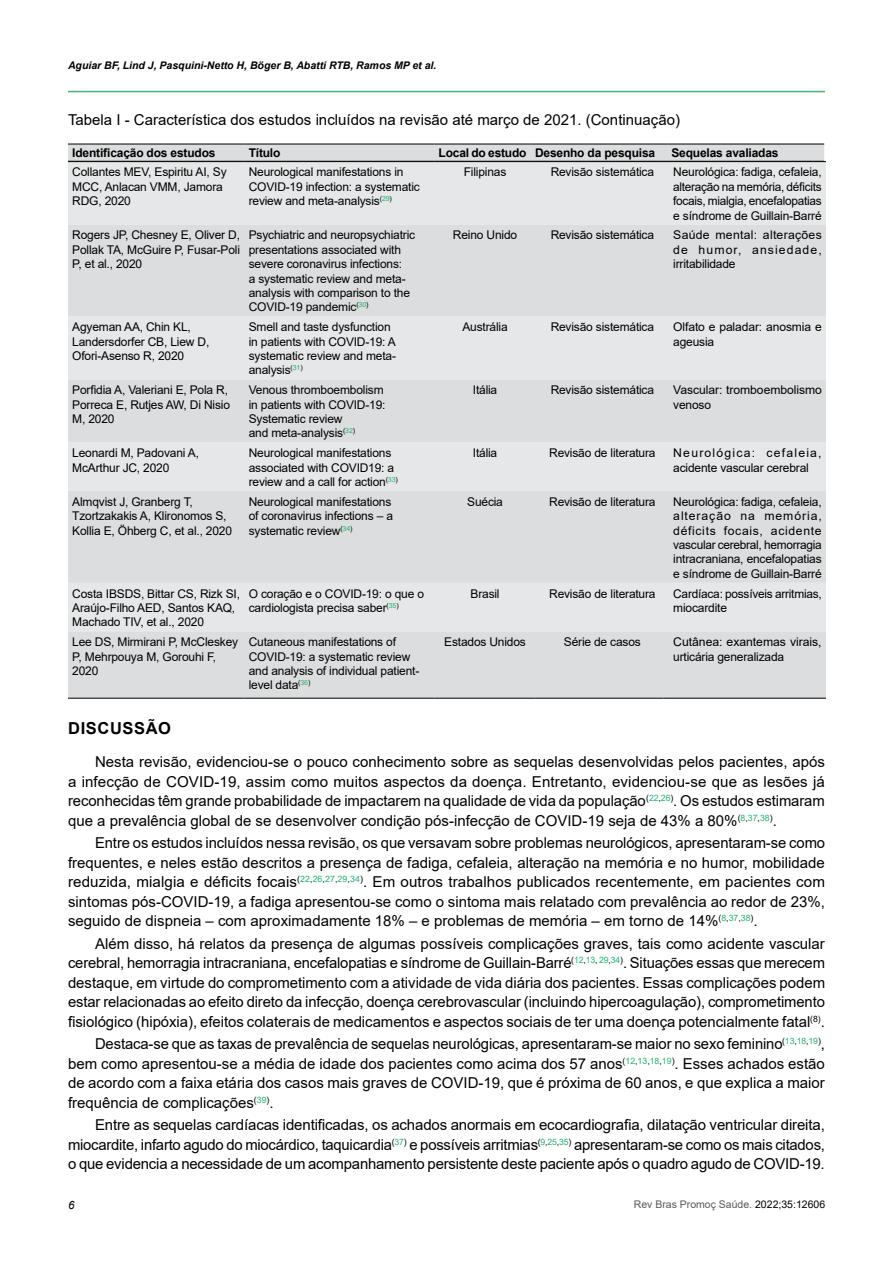
<style>
.page{position:relative;width:893px;height:1263px;background:#fff}
.page>*{position:absolute;margin:0;border:0;box-sizing:border-box;transform-origin:0 0}
.t1{font:700 16.5px "Arial";letter-spacing:.035em;color:#000}
.t2{font:15px/19.5px "Arial";color:#000;text-align:justify}
.t3{font:12px/14.4px "Arial";letter-spacing:-.015em;color:#000}
.t4{font:700 12px "Arial";letter-spacing:-.015em;color:#000}
.t5{font:italic 11.4px "Arial";color:#000}
.t6{font:italic 700 10.5px "Arial";color:#000}
.t7{font:10.5px "Arial";color:#58595b}
.s1{color:#000}
</style>
<div class="page">
<hr style="left:68px;top:91px;width:757px;height:1px;background:#41b878">
<div style="left:68px;top:162px;width:758px;height:63px;background:#e6e7e8"></div>
<svg style="left:68px;top:225px;width:758px;height:473px;background:#dfe0e1"></svg>
<hr style="left:68px;top:698px;width:176px;height:1px;background:#000">
<hr style="left:244px;top:698px;width:190px;height:1px;background:#000">
<hr style="left:434px;top:698px;width:102px;height:1px;background:#000">
<hr style="left:536px;top:698px;width:128px;height:1px;background:#000">
<hr style="left:669px;top:698px;width:157px;height:1px;background:#000">
<hr style="left:669px;top:161px;width:157px;height:1px;background:#000">
<hr style="left:240px;top:0;width:191px;height:1px;background:#00f">
<hr style="left:527px;top:0;width:128px;height:1px;background:#00f">
<div style="left:68px;top:145px;width:756px;height:16px;background:#dcddde"></div>
<hr style="left:68px;top:144px;width:176px;height:1px;background:#000">
<hr style="left:244px;top:144px;width:190px;height:1px;background:#000">
<hr style="left:434px;top:144px;width:97px;height:1px;background:#000">
<hr style="left:531px;top:144px;width:136px;height:1px;background:#000">
<hr style="left:667px;top:144px;width:157px;height:1px;background:#000">
<hr style="left:68px;top:161px;width:176px;height:1px;background:#000">
<hr style="left:244px;top:161px;width:190px;height:1px;background:#000">
<hr style="left:434px;top:161px;width:97px;height:1px;background:#000">
<hr style="left:531px;top:161px;width:136px;height:1px;background:#000">
<hr style="left:667px;top:161px;width:157px;height:1px;background:#000">
<p class="t6" style="left:68px;top:58px;width:370px">Aguiar BF, Lind J, Pasquini-Netto H, Böger B, Abatti RTB, Ramos MP et al.</p>
<p class="t2" style="left:68px;top:110px;width:613px">Tabela I - Característica dos estudos incluídos na revisão até março de 2021. (Continuação)</p>
<p class="t4" style="left:72px;top:144px;width:145px">Identificação dos estudos</p>
<p class="t4" style="left:249px;top:144px;width:33px">Título</p>
<p class="t4" style="left:439px;top:144px;width:218px">Local do estudo Desenho da pesquisa</p>
<p class="t4" style="left:671px;top:144px;width:109px">Sequelas avaliadas</p>
<p class="t3" style="left:72px;top:165px;width:156px">Collantes MEV, Espiritu AI, Sy<br>MCC, Anlacan VMM, Jamora<br>RDG, 2020</p>
<p class="t3" style="left:249px;top:165px;width:173px">Neurological manifestations in<br>COVID-19 infection: a systematic review and meta-analysis<sup>(</sup><sup>29</sup><sup>)</sup></p>
<p class="t3" style="left:464px;top:165px;width:44px">Filipinas</p>
<p class="t3" style="left:551px;top:165px;width:105px">Revisão sistemática</p>
<p class="t3" style="left:673px;top:165px;width:150px;text-align:justify">Neurológica: fadiga, cefaleia, alteração na memória, déficits focais, mialgia, encefalopatias e síndrome de Guillain-Barré</p>
<p class="t3" style="left:72px;top:228px;width:169px;text-align:justify">Rogers JP, Chesney E, Oliver D, Pollak TA, McGuire P, Fusar-Poli P, et al., 2020</p>
<p class="t3" style="left:249px;top:228px;width:168px">Psychiatric and neuropsychiatric presentations associated with severe coronavirus infections:<br>a systematic review and meta&shy;analysis with comparison to the<br>COVID-19 pandemic<sup>(</sup><sup>30</sup><sup>)</sup></p>
<p class="t3" style="left:453px;top:228px;width:66px">Reino Unido</p>
<p class="t3" style="left:551px;top:228px;width:105px">Revisão sistemática</p>
<p class="t3" style="left:673px;top:228px;width:150px;text-align:justify">Saúde mental: alterações de humor, ansiedade, irritabilidade</p>
<p class="t3" style="left:72px;top:320px;width:139px">Agyeman AA, Chin KL,<br>Landersdorfer CB, Liew D,<br>Ofori-Asenso R, 2020</p>
<p class="t3" style="left:249px;top:320px;width:149px">Smell and taste dysfunction in patients with COVID-19: A systematic review and meta&shy;analysis<sup>(</sup><sup>31</sup><sup>)</sup></p>
<p class="t3" style="left:462px;top:320px;width:47px">Austrália</p>
<p class="t3" style="left:551px;top:320px;width:105px">Revisão sistemática</p>
<p class="t3" style="left:673px;top:320px;width:150px">Olfato e paladar: anosmia e ageusia</p>
<p class="t3" style="left:72px;top:383px;width:159px">Porfidia A, Valeriani E, Pola R,<br>Porreca E, Rutjes AW, Di Nisio<br>M, 2020</p>
<p class="t3" style="left:249px;top:383px;width:138px">Venous thromboembolism in patients with COVID-19:<br>Systematic review<br>and meta-analysis<sup>(</sup><sup>32</sup><sup>)</sup></p>
<p class="t3" style="left:473px;top:383px;width:26px">Itália</p>
<p class="t3" style="left:551px;top:383px;width:105px">Revisão sistemática</p>
<p class="t3" style="left:673px;top:383px;width:150px">Vascular: tromboembolismo venoso</p>
<p class="t3" style="left:72px;top:446px;width:128px">Leonardi M, Padovani A,<br>McArthur JC, 2020</p>
<p class="t3" style="left:249px;top:446px;width:151px">Neurological manifestations associated with COVID19: a review and a call for action<sup>(</sup><sup>33</sup><sup>)</sup></p>
<p class="t3" style="left:473px;top:446px;width:26px">Itália</p>
<p class="t3" style="left:549px;top:446px;width:108px">Revisão de literatura</p>
<p class="t3" style="left:673px;top:446px;width:150px">Neurológica: cefaleia, acidente vascular cerebral</p>
<p class="t3" style="left:72px;top:494px;width:161px">Almqvist J, Granberg T,<br>Tzortzakakis A, Klironomos S,<br>Kollia E, Öhberg C, et al., 2020</p>
<p class="t3" style="left:249px;top:494px;width:146px">Neurological manifestations of coronavirus infections – a systematic review<sup>(</sup><sup>34</sup><sup>)</sup></p>
<p class="t3" style="left:467px;top:494px;width:37px">Suécia</p>
<p class="t3" style="left:549px;top:494px;width:108px">Revisão de literatura</p>
<p class="t3" style="left:673px;top:494px;width:150px;text-align:justify">Neurológica: fadiga, cefaleia, alteração na memória, déficits focais, acidente vascular cerebral, hemorragia intracraniana, encefalopatias e síndrome de Guillain-Barré</p>
<p class="t3" style="left:72px;top:586px;width:169px">Costa IBSDS, Bittar CS, Rizk SI,<br>Araújo-Filho AED, Santos KAQ,<br>Machado TIV, et al., 2020</p>
<p class="t3" style="left:249px;top:586px;width:177px">O coração e o COVID-19: o que o cardiologista precisa saber<sup>(</sup><sup>35</sup><sup>)</sup></p>
<p class="t3" style="left:471px;top:586px;width:31px">Brasil</p>
<p class="t3" style="left:549px;top:586px;width:108px">Revisão de literatura</p>
<p class="t3" style="left:673px;top:586px;width:150px">Cardíaca: possíveis arritmias, miocardite</p>
<p class="t3" style="left:72px;top:635px;width:167px">Lee DS, Mirmirani P, McCleskey<br>P, Mehrpouya M, Gorouhi F,<br>2020</p>
<p class="t3" style="left:249px;top:635px;width:172px">Cutaneous manifestations of<br>COVID-19: a systematic review and analysis of individual patient&shy;level data<sup>(</sup><sup>36</sup><sup>)</sup></p>
<p class="t3" style="left:444px;top:635px;width:83px">Estados Unidos</p>
<p class="t3" style="left:564px;top:635px;width:79px">Série de casos</p>
<p class="t3" style="left:673px;top:635px;width:150px">Cutânea: exantemas virais, urticária generalizada</p>
<p class="t1" style="left:68px;top:716px;width:104px">DISCUSSÃO</p>
<p class="t2" style="left:68px;top:752px;width:758px;text-indent:27px">Nesta revisão, evidenciou-se o pouco conhecimento sobre as sequelas desenvolvidas pelos pacientes, após a infecção de COVID-19, assim como muitos aspectos da doença. Entretanto, evidenciou-se que as lesões já reconhecidas têm grande probabilidade de impactarem na qualidade de vida da população<sup>(</sup><sup>22</sup><sup>,</sup><sup>26</sup><sup>)</sup>. Os estudos estimaram que a prevalência global de se desenvolver condição pós-infecção de COVID-19 seja de 43% a 80%<sup>(</sup><sup>8</sup><sup>,</sup><sup>37</sup><sup>,</sup><sup>38</sup><sup>)</sup>.</p>
<p class="t2" style="left:68px;top:833px;width:759px;text-indent:27px">Entre os estudos incluídos nessa revisão, os que versavam sobre problemas neurológicos, apresentaram-se como frequentes, e neles estão descritos a presença de fadiga, cefaleia, alteração na memória e no humor, mobilidade reduzida, mialgia e déficits focais<sup>(</sup><sup>22</sup><sup>,</sup><sup>26</sup><sup>,</sup><sup>27</sup><sup>,</sup><sup>29</sup><sup>,</sup><sup>34</sup><sup>)</sup>. Em outros trabalhos publicados recentemente, em pacientes com sintomas pós-COVID-19, a fadiga apresentou-se como o sintoma mais relatado com prevalência ao redor de 23%, seguido de dispneia – com aproximadamente 18% – e problemas de memória – em torno de 14%<sup>(</sup><sup>8</sup><sup>,</sup><sup>37</sup><sup>,</sup><sup>38</sup><sup>)</sup>.</p>
<p class="t2" style="left:68px;top:934px;width:759px;text-indent:27px">Além disso, há relatos da presença de algumas possíveis complicações graves, tais como acidente vascular cerebral, hemorragia intracraniana, encefalopatias e síndrome de Guillain-Barré<sup>(</sup><sup>12</sup><sup>,</sup><sup>13</sup><sup>,</sup> <sup>29</sup><sup>,</sup><sup>34</sup><sup>)</sup>. Situações essas que merecem destaque, em virtude do comprometimento com a atividade de vida diária dos pacientes. Essas complicações podem estar relacionadas ao efeito direto da infecção, doença cerebrovascular (incluindo hipercoagulação), comprometimento fisiológico (hipóxia), efeitos colaterais de medicamentos e aspectos sociais de ter uma doença potencialmente fatal<sup>(8)</sup>.</p>
<p class="t2" style="left:68px;top:1034px;width:758px;text-indent:27px">Destaca-se que as taxas de prevalência de sequelas neurológicas, apresentaram-se maior no sexo feminino<sup>(</sup><sup>13</sup><sup>,</sup><sup>18</sup><sup>,</sup><sup>19</sup><sup>)</sup>, bem como apresentou-se a média de idade dos pacientes como acima dos 57 anos<sup>(</sup><sup>12</sup><sup>,</sup><sup>13</sup><sup>,</sup><sup>18</sup><sup>,</sup><sup>19</sup><sup>)</sup>. Esses achados estão de acordo com a faixa etária dos casos mais graves de COVID-19, que é próxima de 60 anos, e que explica a maior frequência de complicações<sup>(</sup><sup>39</sup><sup>)</sup>.</p>
<p class="t2" style="left:68px;top:1115px;width:758px;text-indent:27px">Entre as sequelas cardíacas identificadas, os achados anormais em ecocardiografia, dilatação ventricular direita, miocardite, infarto agudo do miocárdico, taquicardia<sup>(</sup><sup>37</sup><sup>)</sup> e possíveis arritmias<sup>(</sup><sup>9</sup><sup>,</sup><sup>25</sup><sup>,</sup><sup>35</sup><sup>)</sup> apresentaram-se como os mais citados, o que evidencia a necessidade de um acompanhamento persistente deste paciente após o quadro agudo de COVID-19.</p>
<p class="t5" style="left:68px;top:1197px;width:8px">6</p>
<p class="t7" style="left:634px;top:1197px;width:193px">Rev Bras Promoç Saúde. <span class="s1">2022;35:12606</span></p>
</div>
